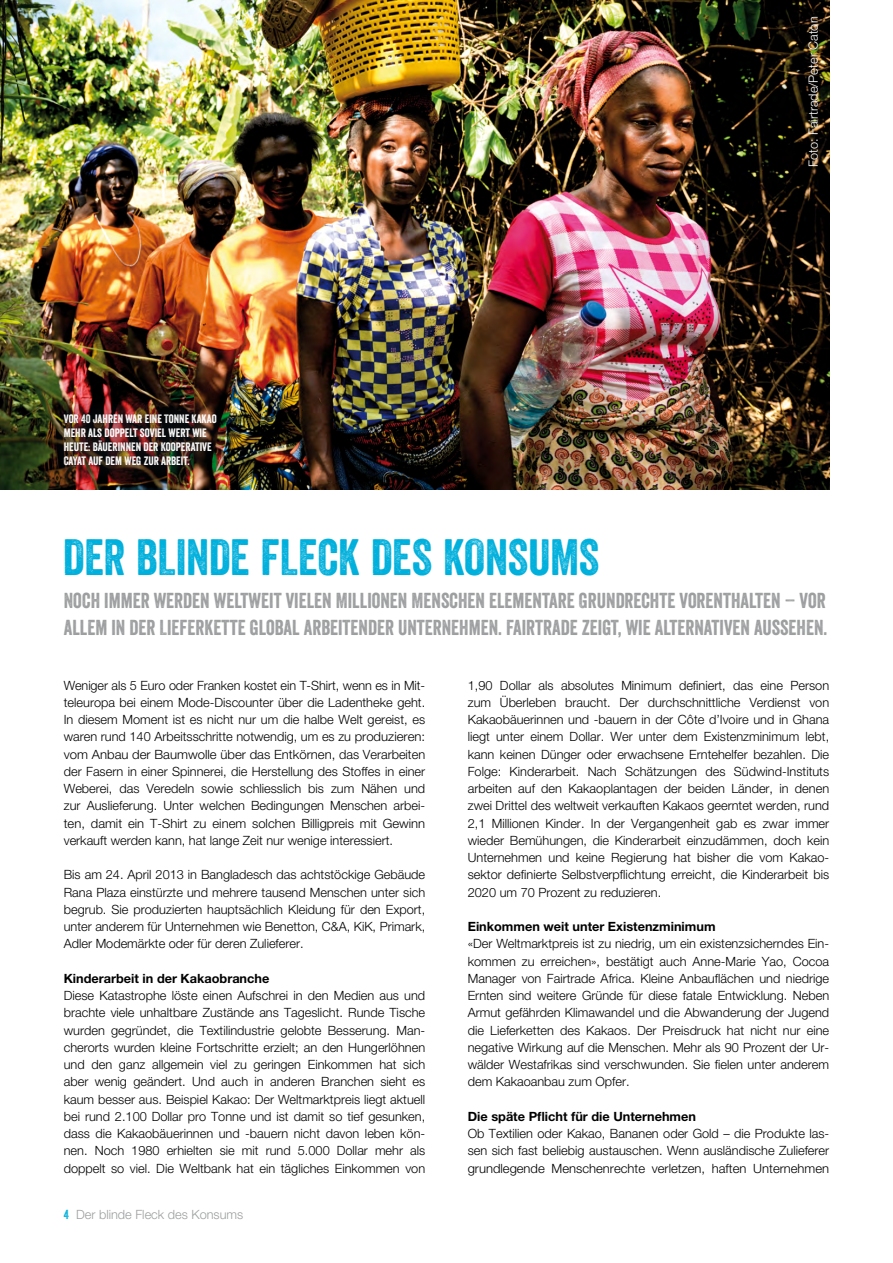
<style>
.page{position:relative;width:893px;height:1263px;background:#fff}
.page>*{position:absolute;margin:0;border:0;box-sizing:border-box;transform-origin:0 0}
.t1{font:49.5px "Veneer";letter-spacing:-.005em;color:#00b0dc}
.t2{font:21px/27px "Veneer";color:#9c9e9f}
.t3{font:300 12.75px/17.2px "Helvetica Neue";color:#000;text-align:justify}
.t4{font:700 12.75px "Helvetica Neue";color:#000}
.t5{font:300 12.75px "Helvetica Neue";color:#9c9e9f}
.t6{font:300 12.75px "Helvetica Neue";color:#fff}
.t7{font:11.85px/14.1px "Veneer";color:#fff}
.s1{font-family:"Veneer";font-weight:400;color:#00b0dc}
</style>
<div class="page">
<img style="left:0;top:0;width:829px;height:489px">
<div style="left:46px;top:396px;width:188px;height:88px;background:#182832;opacity:.75"></div>
<p class="t7" style="left:64px;top:411px;width:154px">VOR 40 JAHREN WAR EINE TONNE KAKAO<br>MEHR ALS DOPPELT SOVIEL WERT WIE<br>HEUTE: BÄUERINNEN DER KOOPERATIVE<br>CAYAT AUF DEM WEG ZUR ARBEIT.</p>
<h1 class="t1" style="left:63px;top:527px;width:538px">DER BLINDE FLECK DES KONSUMS</h1>
<p class="t6" style="left:806px;top:167px;width:152px;rotate:-90deg">Foto: Fairtrade/Peter Caton</p>
<h2 class="t2" style="left:64px;top:587px;width:765px">NOCH IMMER WERDEN WELTWEIT VIELEN MILLIONEN MENSCHEN ELEMENTARE GRUNDRECHTE VORENTHALTEN – VOR<br>ALLEM IN DER LIEFERKETTE GLOBAL ARBEITENDER UNTERNEHMEN. FAIRTRADE ZEIGT, WIE ALTERNATIVEN AUSSEHEN.</h2>
<p class="t3" style="left:64px;top:676px;width:363px">Weniger als 5 Euro oder Franken kostet ein T-Shirt, wenn es in Mit&shy;teleuropa bei einem Mode-Discounter über die Ladentheke geht.<br>In diesem Moment ist es nicht nur um die halbe Welt gereist, es waren rund 140 Arbeitsschritte notwendig, um es zu produzieren: vom Anbau der Baumwolle über das Entkörnen, das Verarbeiten der Fasern in einer Spinnerei, die Herstellung des Stoffes in einer Weberei, das Veredeln sowie schliesslich bis zum Nähen und zur Auslieferung. Unter welchen Bedingungen Menschen arbei&shy;ten, damit ein T-Shirt zu einem solchen Billigpreis mit Gewinn verkauft werden kann, hat lange Zeit nur wenige interessiert.</p>
<p class="t3" style="left:64px;top:866px;width:363px">Bis am 24. April 2013 in Bangladesch das achtstöckige Gebäude Rana Plaza einstürzte und mehrere tausend Menschen unter sich begrub. Sie produzierten hauptsächlich Kleidung für den Export, unter anderem für Unternehmen wie Benetton, C&amp;A, KiK, Primark, Adler Modemärkte oder für deren Zulieferer.</p>
<p class="t4" style="left:64px;top:970px;width:207px">Kinderarbeit in der Kakaobranche</p>
<p class="t3" style="left:64px;top:987px;width:363px">Diese Katastrophe löste einen Aufschrei in den Medien aus und brachte viele unhaltbare Zustände ans Tageslicht. Runde Tische wurden gegründet, die Textilindustrie gelobte Besserung. Man&shy;cherorts wurden kleine Fortschritte erzielt; an den Hungerlöhnen und den ganz allgemein viel zu geringen Einkommen hat sich aber wenig geändert. Und auch in anderen Branchen sieht es kaum besser aus. Beispiel Kakao: Der Weltmarktpreis liegt aktuell bei rund 2.100 Dollar pro Tonne und ist damit so tief gesunken, dass die Kakaobäuerinnen und -bauern nicht davon leben kön&shy;nen. Noch 1980 erhielten sie mit rund 5.000 Dollar mehr als doppelt so viel. Die Weltbank hat ein tägliches Einkommen von</p>
<p class="t5" style="left:64px;top:1207px;width:181px"><span class="s1">4</span> Der blinde Fleck des Konsums</p>
<p class="t3" style="left:468px;top:676px;width:363px">1,90 Dollar als absolutes Minimum definiert, das eine Person zum Überleben braucht. Der durchschnittliche Verdienst von Kakaobäuerinnen und -bauern in der Côte d’Ivoire und in Ghana liegt unter einem Dollar. Wer unter dem Existenzminimum lebt, kann keinen Dünger oder erwachsene Erntehelfer bezahlen. Die Folge: Kinderarbeit. Nach Schätzungen des Südwind-Instituts arbeiten auf den Kakaoplantagen der beiden Länder, in denen zwei Drittel des weltweit verkauften Kakaos geerntet werden, rund 2,1 Millionen Kinder. In der Vergangenheit gab es zwar immer wieder Bemühungen, die Kinderarbeit einzudämmen, doch kein Unternehmen und keine Regierung hat bisher die vom Kakao&shy;sektor definierte Selbstverpflichtung erreicht, die Kinderarbeit bis 2020 um 70 Prozent zu reduzieren.</p>
<p class="t4" style="left:468px;top:919px;width:249px">Einkommen weit unter Existenzminimum</p>
<p class="t3" style="left:468px;top:935px;width:363px">«Der Weltmarktpreis ist zu niedrig, um ein existenzsicherndes Ein&shy;kommen zu erreichen», bestätigt auch Anne-Marie Yao, Cocoa Manager von Fairtrade Africa. Kleine Anbauflächen und niedrige Ernten sind weitere Gründe für diese fatale Entwicklung. Neben Armut gefährden Klimawandel und die Abwanderung der Jugend die Lieferketten des Kakaos. Der Preisdruck hat nicht nur eine negative Wirkung auf die Menschen. Mehr als 90 Prozent der Ur&shy;wälder Westafrikas sind verschwunden. Sie fielen unter anderem dem Kakaoanbau zum Opfer.</p>
<p class="t4" style="left:468px;top:1108px;width:230px">Die späte Pflicht für die Unternehmen</p>
<p class="t3" style="left:468px;top:1125px;width:363px">Ob Textilien oder Kakao, Bananen oder Gold – die Produkte las&shy;sen sich fast beliebig austauschen. Wenn ausländische Zulieferer grundlegende Menschenrechte verletzen, haften Unternehmen</p>
</div>
